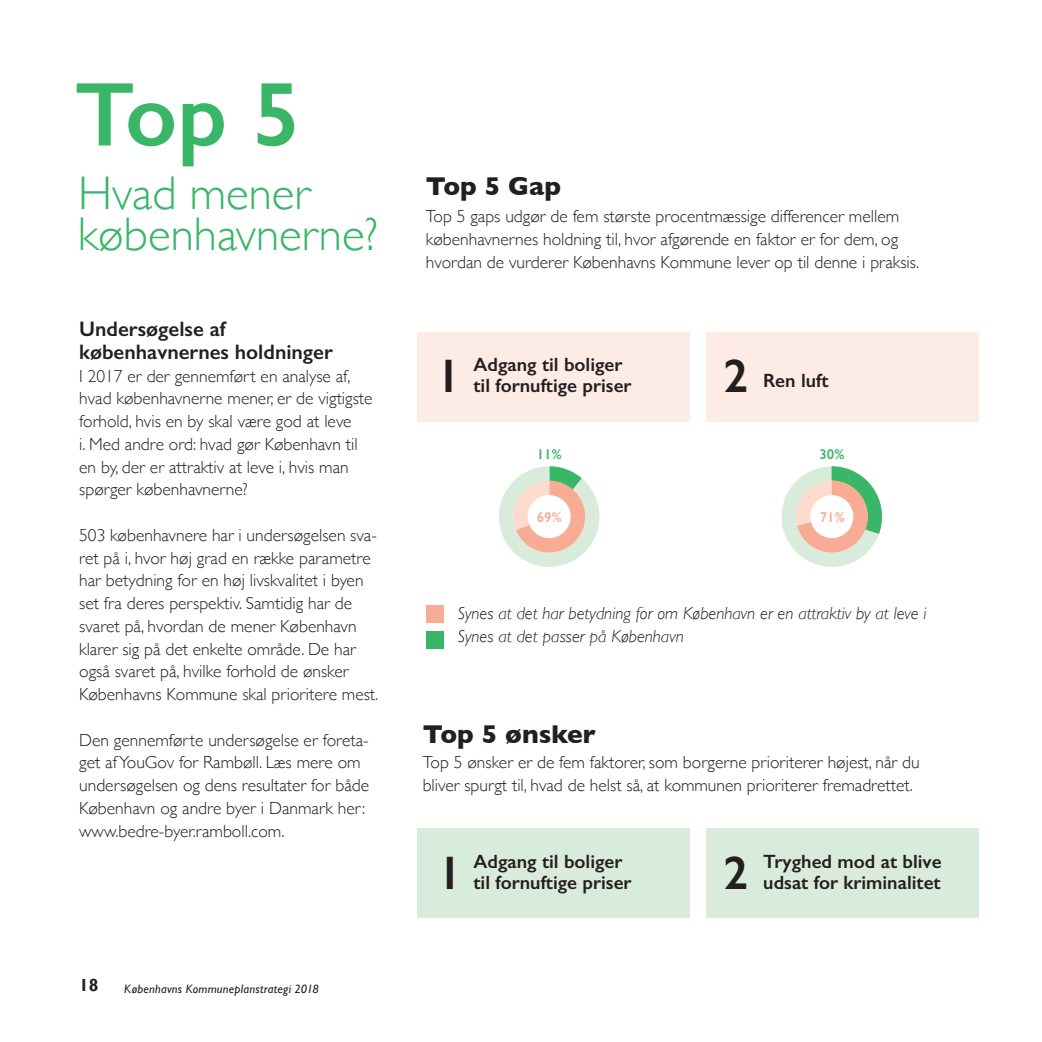
<style>
.page{position:relative;width:1042px;height:1042px;background:#fff}
.page>*{position:absolute;margin:0;border:0;box-sizing:border-box;transform-origin:0 0}
.t1{font:600 91px "Gill Sans";color:#39b667}
.t2{font:300 47.25px/40.2px "Gill Sans";color:#39b667}
.t3{font:600 47.25px "Gill Sans";color:#231f20}
.t4{font:700 26.25px "Gill Sans";color:#231f20}
.t5{font:600 21px/22.8px "Gill Sans";color:#231f20}
.t6{font:600 19.25px/21px "Gill Sans";color:#231f20}
.t7{font:300 17.5px/22.8px "Gill Sans";color:#231f20}
.t8{font:italic 300 17.5px/22.8px "Gill Sans";color:#231f20}
.t9{font:700 17.5px "Gill Sans";color:#231f20}
.t10{font:600 14.17px "Gill Sans";color:#39b667}
.t11{font:600 14.17px "Gill Sans";color:#f8ac95}
.t12{font:italic 12.25px "Gill Sans";letter-spacing:.02em;color:#231f20}
</style>
<div class="page">
<div style="left:706px;top:332px;width:273px;height:90px;background:#fdece5"></div>
<div style="left:417px;top:332px;width:273px;height:90px;background:#fdece5"></div>
<div style="left:417px;top:829px;width:273px;height:89px;background:#d9ecdb"></div>
<div style="left:706px;top:829px;width:273px;height:89px;background:#d9ecdb"></div>
<svg style="left:781px;top:466px;width:101px;height:101px"></svg>
<svg style="left:499px;top:466px;width:100px;height:101px"></svg>
<div style="left:426px;top:605px;width:17px;height:18px;background:#f8ac95"></div>
<div style="left:426px;top:631px;width:17px;height:17px;background:#39b667"></div>
<h1 class="t1" style="left:74px;top:60px;width:227px">Top 5</h1>
<h2 class="t2" style="left:78px;top:177px;width:301px">Hvad mener københavnerne?</h2>
<h3 class="t4" style="left:426px;top:175px;width:137px">Top 5 Gap</h3>
<p class="t7" style="left:426px;top:206px;width:495px">Top 5 gaps udgør de fem største procentmæssige differencer mellem københavnernes holdning til, hvor afgørende en faktor er for dem, og hvordan de vurderer Københavns Kommune lever op til denne i praksis.</p>
<p class="t5" style="left:79px;top:317px;width:255px">Undersøgelse af københavnernes holdninger</p>
<p class="t7" style="left:79px;top:366px;width:295px">I 2017 er der gennemført en analyse af, hvad københavnerne mener, er de vigtigste forhold, hvis en by skal være god at leve<br>i. Med andre ord: hvad gør København til en by, der er attraktiv at leve i, hvis man spørger københavnerne?</p>
<p class="t7" style="left:79px;top:525px;width:301px">503 københavnere har i undersøgelsen sva&shy;ret på i, hvor høj grad en række parametre har betydning for en høj livskvalitet i byen set fra deres perspektiv. Samtidig har de svaret på, hvordan de mener København klarer sig på det enkelte område. De har også svaret på, hvilke forhold de ønsker Københavns Kommune skal prioritere mest.</p>
<p class="t7" style="left:79px;top:730px;width:291px">Den gennemførte undersøgelse er foreta&shy;get af YouGov for Rambøll. Læs mere om undersøgelsen og dens resultater for både København og andre byer i Danmark her: www.bedre-byer.ramboll.com.</p>
<p class="t9" style="left:79px;top:975px;width:21px">18</p>
<p class="t12" style="left:124px;top:984px;width:196px">Københavns Kommuneplanstrategi 2018</p>
<h2 class="t3" style="left:436px;top:347px;width:26px">1</h2>
<p class="t6" style="left:473px;top:354px;width:160px">Adgang til boliger til fornuftige priser</p>
<p class="t10" style="left:537px;top:446px;width:26px">11%</p>
<p class="t11" style="left:537px;top:508px;width:26px">69%</p>
<h2 class="t3" style="left:723px;top:347px;width:26px">2</h2>
<p class="t6" style="left:763px;top:370px;width:67px">Ren luft</p>
<p class="t10" style="left:819px;top:446px;width:26px">30%</p>
<p class="t11" style="left:820px;top:508px;width:26px">71%</p>
<p class="t8" style="left:458px;top:603px;width:470px">Synes at det har betydning for om København er en attraktiv by at leve i<br>Synes at det passer på København</p>
<h3 class="t4" style="left:423px;top:723px;width:174px">Top 5 ønsker</h3>
<p class="t7" style="left:423px;top:752px;width:498px">Top 5 ønsker er de fem faktorer, som borgerne prioriterer højest, når du bliver spurgt til, hvad de helst så, at kommunen prioriterer fremadrettet.</p>
<h2 class="t3" style="left:437px;top:844px;width:26px">1</h2>
<p class="t6" style="left:473px;top:851px;width:160px">Adgang til boliger til fornuftige priser</p>
<p class="t6" style="left:763px;top:851px;width:180px">Tryghed mod at blive</p>
<h2 class="t3" style="left:723px;top:844px;width:26px">2</h2>
<p class="t6" style="left:763px;top:872px;width:179px">udsat for kriminalitet</p>
</div>
